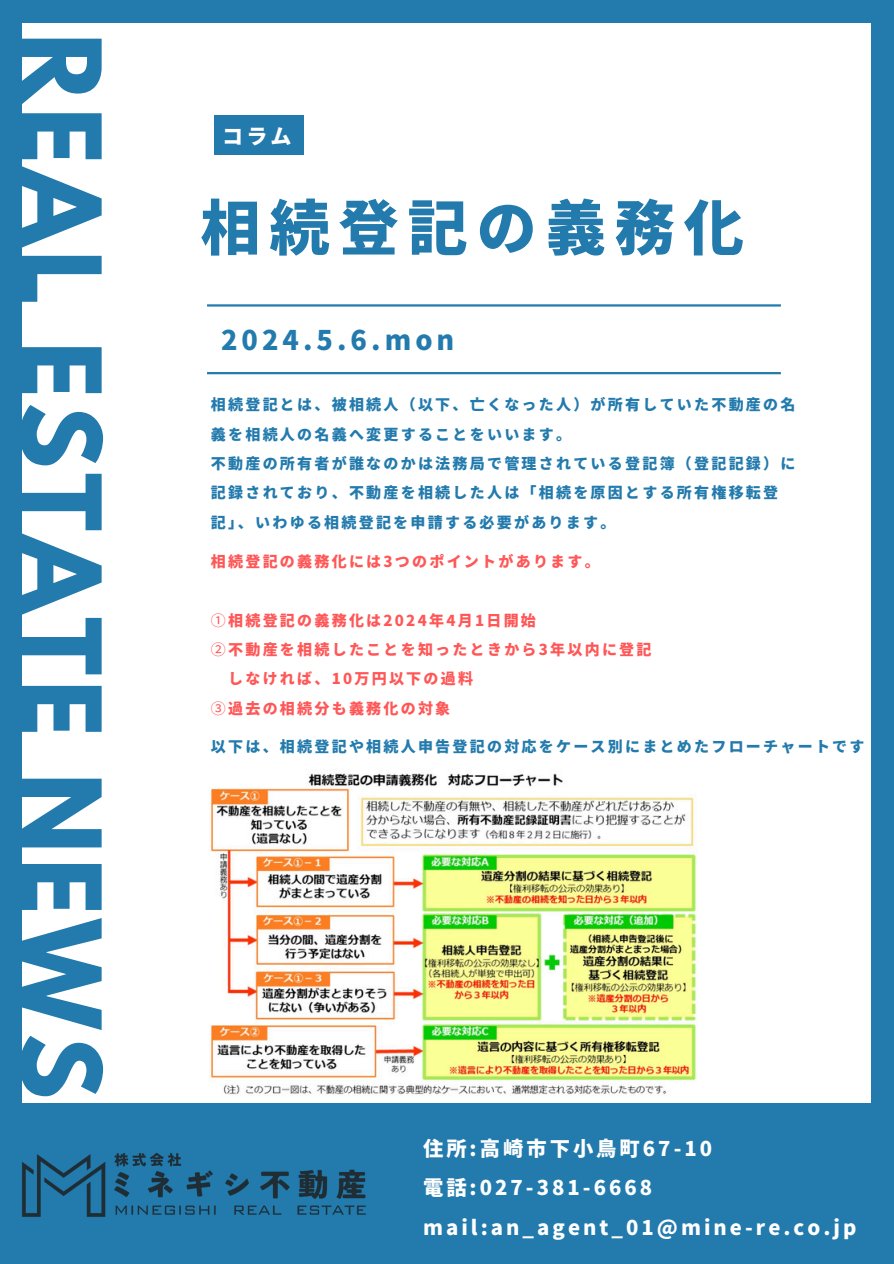
<style>
.page{position:relative;width:894px;height:1264px;background:#fff}
.page>*{position:absolute;margin:0;border:0;box-sizing:border-box;transform-origin:0 0}
.t1{font:700 97.35px "League Spartan";letter-spacing:.05em;color:#227aad}
.t2{font:900 60px "Noto Sans JP";letter-spacing:.15em;color:#227aad}
.t3{font:900 27px "Noto Sans JP";letter-spacing:.15em;color:#227aad}
.t4{font:900 21px "Noto Sans JP";color:#fff}
.t5{font:900 20.25px/39.5px "Noto Sans JP";letter-spacing:.15em;color:#fff}
.t6{font:900 15px/29.2px "Noto Sans JP";letter-spacing:.15em;color:#227aad}
.t7{font:900 15px "Noto Sans JP";letter-spacing:.15em;color:#ff5757}
.s1{font-weight:400}
</style>
<div class="page">
<div style="left:0;top:0;width:893px;height:1263px;background:#227aad"></div>
<div style="left:23px;top:23px;width:847px;height:1079px;background:#fff"></div>
<hr style="left:207px;top:304px;width:573px;height:2px;background:#227aad">
<hr style="left:207px;top:372px;width:573px;height:2px;background:#227aad">
<img style="left:22px;top:1153px;width:344px;height:64px">
<img style="left:210px;top:773px;width:486px;height:322px">
<div style="left:214px;top:115px;width:89px;height:40px;background:#227aad"></div>
<p class="t1" style="left:109px;top:33px;width:1067px;rotate:90deg">REAL ESTATE NEWS</p>
<h3 class="t4" style="left:222px;top:119px;width:71px">コラム</h3>
<h2 class="t2" style="left:200px;top:180px;width:544px">相続登記の義務化</h2>
<h5 class="t3" style="left:221px;top:319px;width:235px">2024.5.6.mon</h5>
<h5 class="t6" style="left:211px;top:389px;width:586px">相続登記とは、被相続人（以下、亡くなった人）が所有していた不動産の名義を相続人の名義へ変更することをいいます。<br>不動産の所有者が誰なのかは法務局で管理されている登記簿（登記記録）に記録されており、不動産を相続した人は「相続を原因とする所有権移転登記」、いわゆる相続登記を申請する必要があります。</h5>
<p class="t7" style="left:211px;top:550px;width:390px">相続登記の義務化には3つのポイントがあります。</p>
<p class="t7" style="left:211px;top:608px;width:326px"><span class="s1">①</span>相続登記の義務化は2024年4月 1日開始</p>
<p class="t7" style="left:211px;top:637px;width:442px"><span class="s1">②</span>不動産を相続したことを知ったときから3年以内に登記</p>
<h5 class="t7" style="left:228px;top:667px;width:246px">しなければ、10万円以下の過料</h5>
<h4 class="t7" style="left:211px;top:696px;width:241px"><span class="s1">③</span>過去の相続分も義務化の対象</h4>
<p class="t6" style="left:211px;top:730px;width:655px">以下は、相続登記や相続人申告登記の対応をケース別にまとめたフローチャートです</p>
<p class="t5" style="left:423px;top:1127px;width:435px">住所:高崎市下小鳥町67-10<br>電話:027-381-6668 mail:an_agent_01@mine-re.co.jp</p>
</div>
